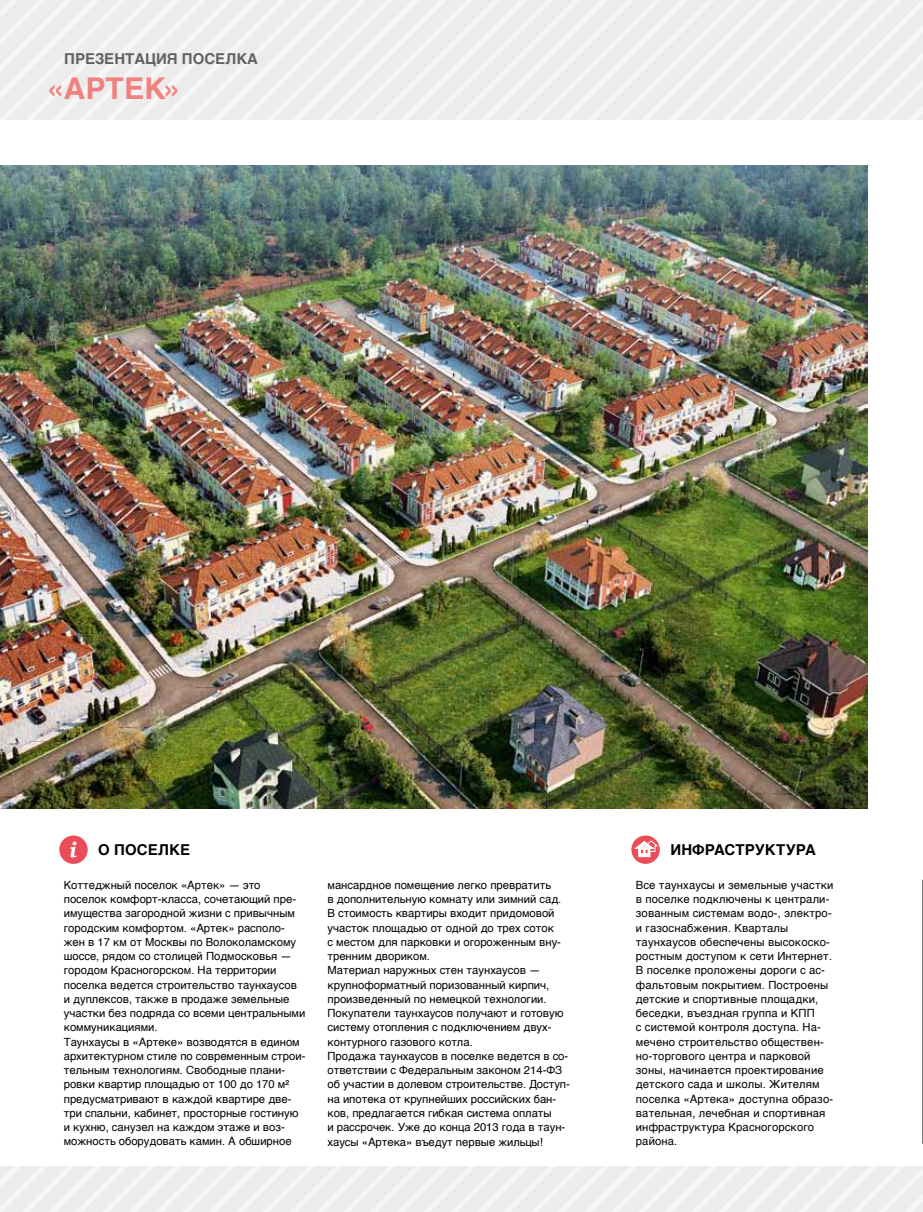
<style>
.page{position:relative;width:923px;height:1212px;background:#fff}
.page>*{position:absolute;margin:0;border:0;box-sizing:border-box;transform-origin:0 0}
.t1{font:700 30px "Helvetica TF";color:#f0817e}
.t2{font:700 15px "Helvetica TF";letter-spacing:.005em;color:#000}
.t3{font:700 15px "Helvetica TF";color:#626261}
.t4{font:11.25px/14.2px "Helvetica TF";color:#000}
</style>
<div class="page">
<svg style="left:0;top:0;width:923px;height:119px"></svg>
<svg style="left:922px;top:880px;width:1px;height:263px"></svg>
<svg style="left:0;top:1166px;width:923px;height:46px"></svg>
<div style="left:59px;top:835px;width:29px;height:29px;background:#ea4c58;border-radius:50%"></div>
<svg style="left:70px;top:842px;width:7px;height:15px"></svg>
<svg style="left:631px;top:835px;width:29px;height:29px"></svg>
<svg style="left:633px;top:840px;width:25px;height:17px"></svg>
<img style="left:0;top:166px;width:867px;height:643px">
<h2 class="t3" style="left:64px;top:47px;width:195px">презентация поселка</h2>
<h1 class="t1" style="left:47px;top:64px;width:137px">«Артек»</h1>
<h2 class="t2" style="left:98px;top:838px;width:93px">о поселке</h2>
<p class="t4" style="left:64px;top:878px;width:243px">Коттеджный поселок «Артек» — это поселок комфорт-класса, сочетающий пре&shy;имущества загородной жизни с привычным городским комфортом. «Артек» располо&shy;жен в 17 км от Москвы по Волоколамскому шоссе, рядом со столицей Подмосковья — городом Красногорском. На территории поселка ведется строительство таунхаусов и дуплексов, также в продаже земельные участки без подряда со всеми центральными коммуникациями.<br>Таунхаусы в «Артеке» возводятся в едином архитектурном стиле по современным строи&shy;тельным технологиям. Свободные плани&shy;ровки квартир площадью от 100 до 170 м² предусматривают в каждой квартире две&shy;три спальни, кабинет, просторные гостиную и кухню, санузел на каждом этаже и воз&shy;можность оборудовать камин. А обширное</p>
<p class="t4" style="left:327px;top:878px;width:244px">мансардное помещение легко превратить<br>в дополнительную комнату или зимний сад.<br>В стоимость квартиры входит придомовой участок площадью от одной до трех соток<br>с местом для парковки и огороженным вну&shy;тренним двориком.<br>Материал наружных стен таунхаусов — крупноформатный поризованный кирпич, произведенный по немецкой технологии.<br>Покупатели таунхаусов получают и готовую систему отопления с подключением двух&shy;контурного газового котла.<br>Продажа таунхаусов в поселке ведется в со&shy;ответствии с Федеральным законом 214‑ФЗ об участии в долевом строительстве. Доступ&shy;на ипотека от крупнейших российских бан&shy;ков, предлагается гибкая система оплаты<br>и рассрочек. Уже до конца 2013 года в таун&shy;хаусы «Артека» въедут первые жильцы!</p>
<h2 class="t2" style="left:670px;top:838px;width:147px">инфраструктура</h2>
<p class="t4" style="left:636px;top:878px;width:199px">Все таунхаусы и земельные участки в поселке подключены к централи&shy;зованным системам водо-, электро&shy;и газоснабжения. Кварталы таунхаусов обеспечены высокоско&shy;ростным доступом к сети Интернет.<br>В поселке проложены дороги с ас&shy;фальтовым покрытием. Построены детские и спортивные площадки, беседки, въездная группа и КПП<br>с системой контроля доступа. На&shy;мечено строительство обществен&shy;но-торгового центра и парковой зоны, начинается проектирование детского сада и школы. Жителям поселка «Артека» доступна образо&shy;вательная, лечебная и спортивная инфраструктура Красногорского района.</p>
</div>
